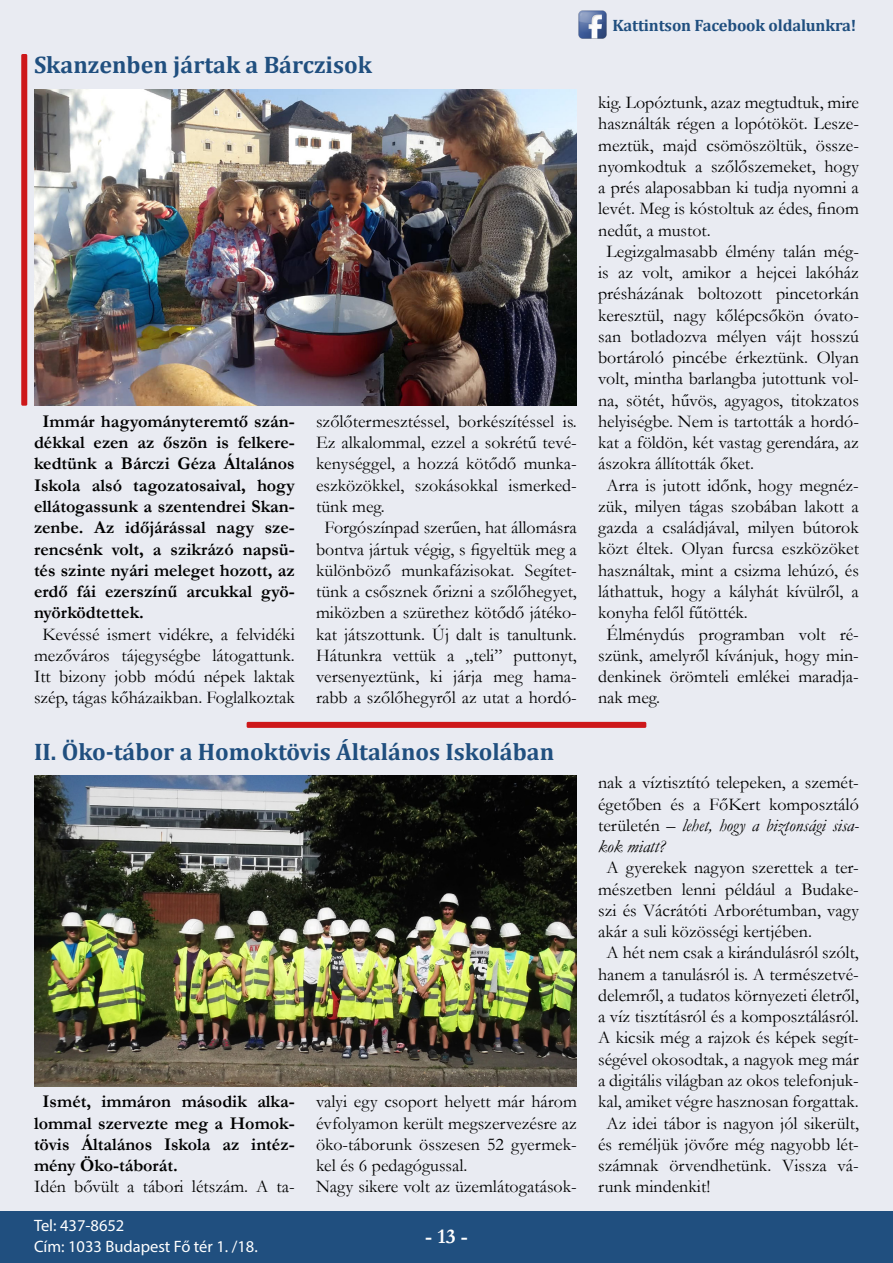
<style>
.page{position:relative;width:893px;height:1263px;background:#e9ebf2}
.page>*{position:absolute;margin:0;border:0;box-sizing:border-box;transform-origin:0 0}
.t1{font:700 24px "Cambria";color:#204f7f}
.t2{font:700 21px "Garamond";color:#fff}
.t3{font:18px/21.3px "Garamond";color:#000;text-align:center}
.t4{font:700 18px/21.3px "Garamond";color:#000;text-align:justify}
.t5{font:16.5px/21.3px "Myriad Pro";color:#fff}
.t6{font:700 16.5px "Cambria";letter-spacing:-.01em;color:#204f7f}
.s1{font-style:italic}
</style>
<div class="page">
<div style="left:0;top:1212px;width:893px;height:51px;background:#204f7f"></div>
<img style="left:34px;top:776px;width:543px;height:310px">
<div style="left:21px;top:54px;width:6px;height:352px;background:#cd171a;border-radius:2px"></div>
<div style="left:247px;top:722px;width:399px;height:6px;background:#cd171a;border-radius:2px"></div>
<img style="left:34px;top:89px;width:543px;height:317px">
<img style="left:578px;top:10px;width:29px;height:29px">
<h1 class="t1" style="left:34px;top:48px;width:340px">Skanzenben jártak a Bárczisok</h1>
<p class="t4" style="left:34px;top:411px;width:262px;text-indent:9px">Immár hagyományteremtő szán&shy;dékkal ezen az őszön is felkere&shy;kedtünk a Bárczi Géza Általános Iskola alsó tagozatosaival, hogy ellátogassunk a szentendrei Skan&shy;zenbe. Az időjárással nagy sze&shy;rencsénk volt, a szikrázó napsü&shy;tés szinte nyári meleget hozott, az erdő fái ezerszínű arcukkal gyö&shy;nyörködtettek.</p>
<p class="t3" style="left:34px;top:623px;width:262px">Kevéssé ismert vidékre, a felvidéki mezőváros tájegységbe látogattunk.<br>Itt bizony jobb módú népek laktak szép, tágas kőházaikban. Foglalkoztak</p>
<p class="t3" style="left:316px;top:410px;width:262px">szőlőtermesztéssel, borkészítéssel is.</p>
<p class="t3" style="left:316px;top:431px;width:262px">Ez alkalommal, ezzel a sokrétű tevé-</p>
<p class="t3" style="left:316px;top:453px;width:262px">kenységgel, a hozzá kötődő munka-</p>
<p class="t3" style="left:316px;top:474px;width:262px">eszközökkel, szokásokkal ismerked-</p>
<p class="t3" style="left:316px;top:495px;width:70px">tünk meg.</p>
<p class="t3" style="left:325px;top:516px;width:254px">Forgószínpad szerűen, hat állomásra</p>
<p class="t3" style="left:316px;top:538px;width:262px">bontva jártuk végig, s figyeltük meg a</p>
<p class="t3" style="left:316px;top:559px;width:262px">különböző munkafázisokat. Segítet-</p>
<p class="t3" style="left:316px;top:580px;width:262px">tünk a csősznek őrizni a szőlőhegyet,</p>
<p class="t3" style="left:316px;top:601px;width:262px">miközben a szürethez kötődő játéko-</p>
<p class="t3" style="left:316px;top:623px;width:262px">kat játszottunk. Új dalt is tanultunk.</p>
<p class="t3" style="left:316px;top:644px;width:262px">Hátunkra vettük a „teli” puttonyt,</p>
<p class="t3" style="left:316px;top:665px;width:262px">versenyeztünk, ki járja meg hama-</p>
<p class="t3" style="left:316px;top:686px;width:262px">rabb a szőlőhegyről az utat a hordó-</p>
<h1 class="t1" style="left:34px;top:735px;width:522px">II. Öko-tábor a Homoktövis Általános Iskolában</h1>
<p class="t4" style="left:34px;top:1091px;width:262px;text-indent:9px">Ismét, immáron második alka&shy;lommal szervezte meg a Homok&shy;tövis Általános Iskola az intéz&shy;mény Öko-táborát.</p>
<p class="t3" style="left:34px;top:1175px;width:262px">Idén bővült a tábori létszám. A ta-</p>
<p class="t3" style="left:316px;top:1090px;width:262px;text-align:left">valyi egy csoport helyett már három évfolyamon került megszervezésre az öko-táborunk összesen 52 gyermek&shy;kel és 6 pedagógussal.<br>Nagy sikere volt az üzemlátogatások-</p>
<p class="t5" style="left:34px;top:1214px;width:225px">Tel: 437-8652<br>Cím: 1033 Budapest Fő tér 1. /18.</p>
<p class="t2" style="left:425px;top:1222px;width:44px">- 13 -</p>
<p class="t6" style="left:612px;top:14px;width:245px">Kattintson Facebook oldalunkra!</p>
<p class="t3" style="left:598px;top:91px;width:262px">kig. Lopóztunk, azaz megtudtuk, mire</p>
<p class="t3" style="left:598px;top:112px;width:262px">használták régen a lopótököt. Lesze-</p>
<p class="t3" style="left:598px;top:134px;width:262px">meztük, majd csömöszöltük, össze-</p>
<p class="t3" style="left:598px;top:155px;width:262px">nyomkodtuk a szőlőszemeket, hogy</p>
<p class="t3" style="left:598px;top:176px;width:262px">a prés alaposabban ki tudja nyomni a</p>
<p class="t3" style="left:598px;top:198px;width:262px">levét. Meg is kóstoltuk az édes, finom</p>
<p class="t3" style="left:598px;top:219px;width:114px">nedűt, a mustot.</p>
<p class="t3" style="left:607px;top:240px;width:254px">Legizgalmasabb élmény talán még-</p>
<p class="t3" style="left:598px;top:261px;width:262px">is az volt, amikor a hejcei lakóház</p>
<p class="t3" style="left:598px;top:283px;width:262px">présházának boltozott pincetorkán</p>
<p class="t3" style="left:598px;top:304px;width:262px">keresztül, nagy kőlépcsőkön óvato-</p>
<p class="t3" style="left:598px;top:325px;width:262px">san botladozva mélyen vájt hosszú</p>
<p class="t3" style="left:598px;top:346px;width:262px">bortároló pincébe érkeztünk. Olyan</p>
<p class="t3" style="left:598px;top:368px;width:262px">volt, mintha barlangba jutottunk vol-</p>
<p class="t3" style="left:598px;top:389px;width:262px">na, sötét, hűvös, agyagos, titokzatos</p>
<p class="t3" style="left:598px;top:410px;width:262px">helyiségbe. Nem is tartották a hordó-</p>
<p class="t3" style="left:598px;top:431px;width:262px">kat a földön, két vastag gerendára, az</p>
<p class="t3" style="left:598px;top:453px;width:157px">ászokra állították őket.</p>
<p class="t3" style="left:607px;top:474px;width:254px">Arra is jutott időnk, hogy megnéz-</p>
<p class="t3" style="left:598px;top:495px;width:262px">zük, milyen tágas szobában lakott a</p>
<p class="t3" style="left:598px;top:516px;width:262px">gazda a családjával, milyen bútorok</p>
<p class="t3" style="left:598px;top:538px;width:262px">közt éltek. Olyan furcsa eszközöket</p>
<p class="t3" style="left:598px;top:559px;width:262px">használtak, mint a csizma lehúzó, és</p>
<p class="t3" style="left:598px;top:580px;width:262px">láthattuk, hogy a kályhát kívülről, a</p>
<p class="t3" style="left:598px;top:601px;width:151px">konyha felől fűtötték.</p>
<p class="t3" style="left:607px;top:623px;width:254px">Élménydús programban volt ré-</p>
<p class="t3" style="left:598px;top:644px;width:262px">szünk, amelyről kívánjuk, hogy min-</p>
<p class="t3" style="left:598px;top:665px;width:262px">denkinek örömteli emlékei maradja-</p>
<p class="t3" style="left:598px;top:686px;width:64px">nak meg.</p>
<p class="t3" style="left:598px;top:771px;width:262px;text-align:justify">nak a víztisztító telepeken, a szemét&shy;égetőben és a FőKert komposztáló területén – <span class="s1">lehet, hogy a biztonsági sisa&shy;kok miatt?</span></p>
<p class="t3" style="left:607px;top:857px;width:254px">A gyerekek nagyon szerettek a ter-</p>
<p class="t3" style="left:598px;top:878px;width:262px">mészetben lenni például a Budake-</p>
<p class="t3" style="left:598px;top:899px;width:262px">szi és Vácrátóti Arborétumban, vagy</p>
<p class="t3" style="left:598px;top:920px;width:215px">akár a suli közösségi kertjében.</p>
<p class="t3" style="left:607px;top:942px;width:254px">A hét nem csak a kirándulásról szólt,</p>
<p class="t3" style="left:598px;top:963px;width:262px">hanem a tanulásról is. A természetvé-</p>
<p class="t3" style="left:598px;top:984px;width:262px">delemről, a tudatos környezeti életről,</p>
<p class="t3" style="left:598px;top:1005px;width:262px">a víz tisztításról és a komposztálásról.</p>
<p class="t3" style="left:598px;top:1027px;width:262px">A kicsik még a rajzok és képek segít-</p>
<p class="t3" style="left:598px;top:1048px;width:262px">ségével okosodtak, a nagyok meg már</p>
<p class="t3" style="left:598px;top:1069px;width:262px">a digitális világban az okos telefonjuk-</p>
<p class="t3" style="left:598px;top:1090px;width:262px">kal, amiket végre hasznosan forgattak.</p>
<p class="t3" style="left:607px;top:1112px;width:254px">Az idei tábor is nagyon jól sikerült,</p>
<p class="t3" style="left:598px;top:1133px;width:262px">és reméljük jövőre még nagyobb lét-</p>
<p class="t3" style="left:598px;top:1154px;width:262px">számnak örvendhetünk. Vissza vá-</p>
<p class="t3" style="left:598px;top:1175px;width:114px">runk mindenkit!</p>
</div>
